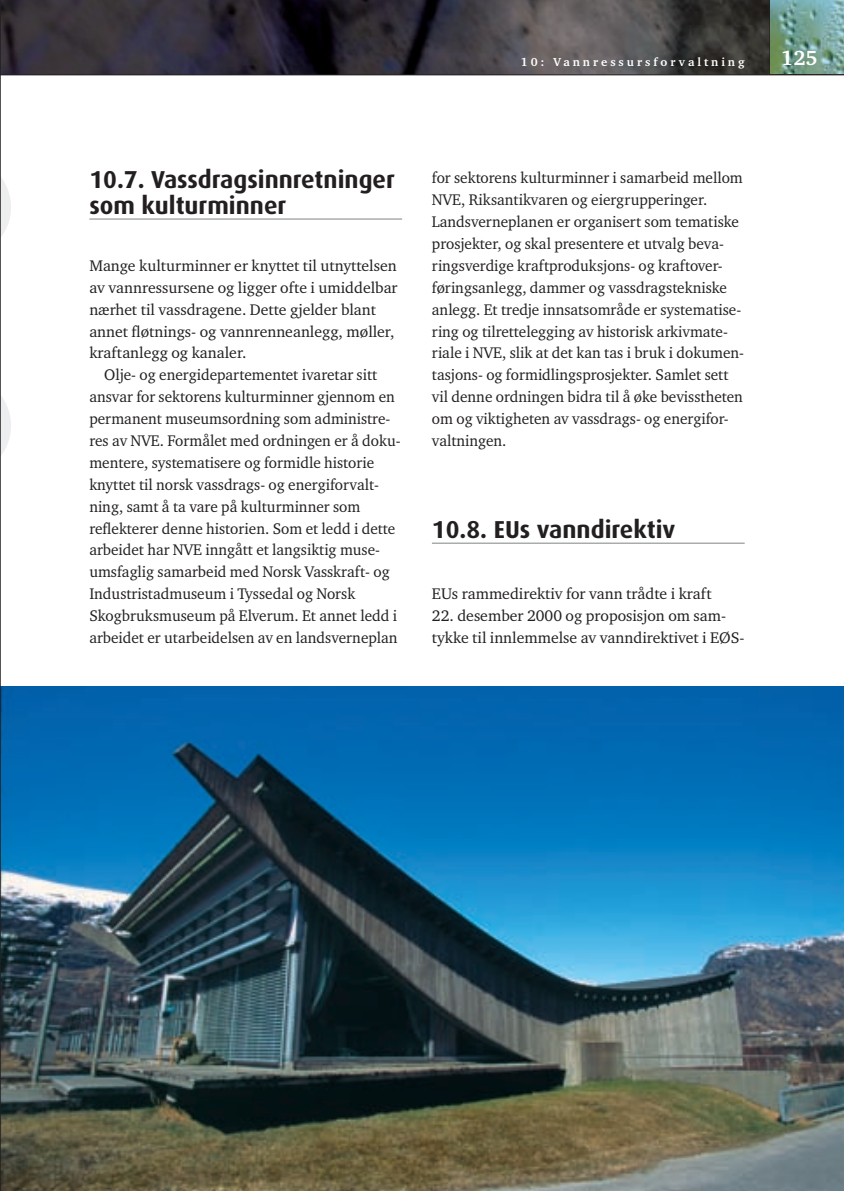
<style>
.page{position:relative;width:844px;height:1191px;background:#fff}
.page>*{position:absolute;margin:0;border:0;box-sizing:border-box;transform-origin:0 0}
.t1{font:700 24.5px/26.2px "Dax";color:#231f20}
.t2{font:700 21px "Charter ITC Std";color:#fff}
.t3{font:15.75px/21.9px "Charter ITC Std";color:#231f20}
.t4{font:700 11.9px "Charter ITC Std";letter-spacing:.25em;color:#fff}
</style>
<div class="page">
<hr style="left:89px;top:219px;width:313px;height:1px;background:#808285">
<hr style="left:432px;top:543px;width:312px;height:1px;background:#808285">
<img style="left:1px;top:687px;width:842px;height:504px">
<img style="left:1px;top:0;width:768px;height:74px">
<hr style="left:0;top:74px;width:843px;height:1px;background:#231f20">
<hr style="left:769px;top:0;width:1px;height:75px;background:#231f20">
<hr style="left:0;top:0;width:1px;height:1191px;background:#231f20">
<img style="left:770px;top:0;width:73px;height:74px">
<p class="t4" style="left:520px;top:55px;width:225px">10: Vannressursforvaltning</p>
<h2 class="t2" style="left:781px;top:45px;width:38px">125</h2>
<h1 class="t1" style="left:89px;top:166px;width:307px">10.7. Vassdragsinnretninger som kulturminner</h1>
<p class="t3" style="left:89px;top:254px;width:310px">Mange kulturminner er knyttet til utnyttelsen av vannressursene og ligger ofte i umiddelbar nærhet til vassdragene. Dette gjelder blant annet fløtnings- og vannrenneanlegg, møller, kraftanlegg og kanaler.</p>
<p class="t3" style="left:89px;top:364px;width:313px;text-indent:15px">Olje- og energidepartementet ivaretar sitt ansvar for sektorens kulturminner gjennom en permanent museumsordning som administre&shy;res av NVE. Formålet med ordningen er å doku&shy;mentere, systematisere og formidle historie knyttet til norsk vassdrags- og energiforvalt&shy;ning, samt å ta vare på kulturminner som reflekterer denne historien. Som et ledd i dette arbeidet har NVE inngått et langsiktig muse&shy;umsfaglig samarbeid med Norsk Vasskraft- og Industristadmuseum i Tyssedal og Norsk Skogbruksmuseum på Elverum. Et annet ledd i arbeidet er utarbeidelsen av en landsverneplan</p>
<p class="t3" style="left:432px;top:167px;width:313px">for sektorens kulturminner i samarbeid mellom NVE, Riksantikvaren og eiergrupperinger.<br>Landsverneplanen er organisert som tematiske prosjekter, og skal presentere et utvalg beva&shy;ringsverdige kraftproduksjons- og kraftover&shy;føringsanlegg, dammer og vassdragstekniske anlegg. Et tredje innsatsområde er systematise&shy;ring og tilrettelegging av historisk arkivmate&shy;riale i NVE, slik at det kan tas i bruk i dokumen&shy;tasjons- og formidlingsprosjekter. Samlet sett vil denne ordningen bidra til å øke bevisstheten om og viktigheten av vassdrags- og energifor&shy;valtningen.</p>
<h1 class="t1" style="left:432px;top:516px;width:245px">10.8. EUs vanndirektiv</h1>
<p class="t3" style="left:432px;top:582px;width:281px">EUs rammedirektiv for vann trådte i kraft</p>
<p class="t3" style="left:432px;top:604px;width:312px">22. desember 2000 og proposisjon om sam&shy;tykke til innlemmelse av vanndirektivet i EØS-</p>
</div>
